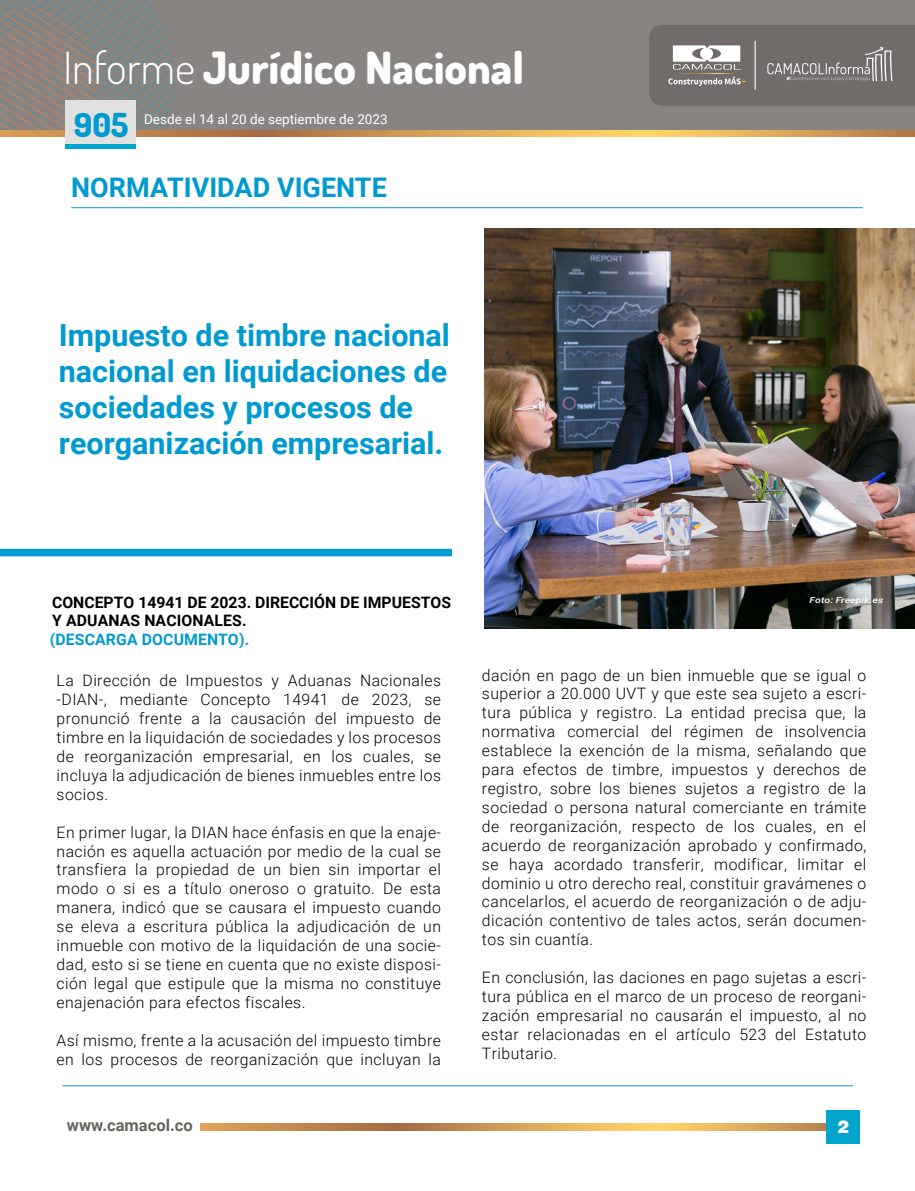
<style>
.page{position:relative;width:915px;height:1191px;background:#fff}
.page>*{position:absolute;margin:0;border:0;box-sizing:border-box;transform-origin:0 0}
.t1{font:44.4px "Dosis";color:#fff}
.t2{font:33px "Dosis";color:#009ad0}
.t3{font:700 30.45px/36px "Roboto";color:#009ad0}
.t4{font:700 27px "Roboto";color:#009ad0}
.t5{font:900 19.5px "Helvetica";color:#fff}
.t6{font:700 16.5px "Roboto";color:#69635d}
.t7{font:300 15.75px/18.9px "Roboto";letter-spacing:.03em;color:#000;text-align:justify}
.t8{font:700 15.75px/18px "Roboto";color:#000}
.t9{font:700 15.75px "Roboto";letter-spacing:.01em;color:#009bd1}
.t10{font:13.5px "Roboto";color:#fff}
.t11{font:italic 500 8.4px "Roboto";color:#fff;scale:1.25 1}
</style>
<div class="page">
<svg style="left:201px;top:1123px;width:624px;height:8px;background:#d29d56"></svg>
<div style="left:825px;top:1110px;width:34px;height:34px;background:#00a5ce"></div>
<div style="left:0;top:0;width:914px;height:130px;background:#888482"></div>
<svg style="left:0;top:130px;width:914px;height:6px;background:#d29e56"></svg>
<div style="left:65px;top:144px;width:71px;height:5px;background:#00a5ce"></div>
<div style="left:0;top:549px;width:452px;height:7px;background:#009ad0"></div>
<hr style="left:71px;top:207px;width:791px;height:1px;background:#009ad0">
<svg style="left:649px;top:25px;width:265px;height:81px;background:#7e7976"></svg>
<img style="left:484px;top:228px;width:430px;height:400px">
<svg style="left:0;top:0;width:175px;height:130px"></svg>
<div style="left:65px;top:100px;width:71px;height:44px;background:#e3e1e0"></div>
<hr style="left:62px;top:1085px;width:790px;height:1px;background:#009bd1">
<h1 class="t1" style="left:63px;top:38px;width:462px">Informe Jurídico Nacional</h1>
<h2 class="t2" style="left:74px;top:102px;width:56px">905</h2>
<p class="t10" style="left:144px;top:109px;width:245px">Desde el 14 al 20 de septiembre de 2023</p>
<h3 class="t4" style="left:71px;top:168px;width:317px">NORMATIVIDAD VIGENTE</h3>
<h3 class="t3" style="left:59px;top:316px;width:392px">Impuesto de timbre nacional nacional en liquidaciones de sociedades y procesos de reorganización empresarial.</h3>
<p class="t8" style="left:52px;top:592px;width:400px">CONCEPTO 14941 DE 2023. DIRECCIÓN DE IMPUESTOS<br>Y ADUANAS NACIONALES.</p>
<p class="t11" style="left:809px;top:594px;width:60px">Foto: Freepik.es</p>
<p class="t9" style="left:50px;top:628px;width:201px">(DESCARGA DOCUMENTO).</p>
<p class="t7" style="left:57px;top:670px;width:386px">La Dirección de Impuestos y Aduanas Nacionales -DIAN-, mediante Concepto 14941 de 2023, se pronunció frente a la causación del impuesto de timbre en la liquidación de sociedades y los procesos de reorganización empresarial, en los cuales, se incluya la adjudicación de bienes inmuebles entre los socios.</p>
<p class="t7" style="left:57px;top:822px;width:386px">En primer lugar, la DIAN hace énfasis en que la enaje&shy;nación es aquella actuación por medio de la cual se transfiera la propiedad de un bien sin importar el modo o si es a título oneroso o gratuito. De esta manera, indicó que se causara el impuesto cuando se eleva a escritura pública la adjudicación de un inmueble con motivo de la liquidación de una socie&shy;dad, esto si se tiene en cuenta que no existe disposi&shy;ción legal que estipule que la misma no constituye enajenación para efectos fiscales.</p>
<p class="t7" style="left:57px;top:1030px;width:386px">Así mismo, frente a la acusación del impuesto timbre en los procesos de reorganización que incluyan la</p>
<p class="t7" style="left:482px;top:665px;width:386px">dación en pago de un bien inmueble que se igual o superior a 20.000 UVT y que este sea sujeto a escri&shy;tura pública y registro. La entidad precisa que, la normativa comercial del régimen de insolvencia establece la exención de la misma, señalando que para efectos de timbre, impuestos y derechos de registro, sobre los bienes sujetos a registro de la sociedad o persona natural comerciante en trámite de reorganización, respecto de los cuales, en el acuerdo de reorganización aprobado y confirmado, se haya acordado transferir, modificar, limitar el dominio u otro derecho real, constituir gravámenes o cancelarlos, el acuerdo de reorganización o de adju&shy;dicación contentivo de tales actos, serán documen&shy;tos sin cuantía.</p>
<p class="t7" style="left:482px;top:967px;width:386px">En conclusión, las daciones en pago sujetas a escri&shy;tura pública en el marco de un proceso de reorgani&shy;zación empresarial no causarán el impuesto, al no estar relacionadas en el artículo 523 del Estatuto Tributario.</p>
<p class="t6" style="left:67px;top:1113px;width:127px">www.camacol.co</p>
<p class="t5" style="left:836px;top:1119px;width:13px">2</p>
</div>
